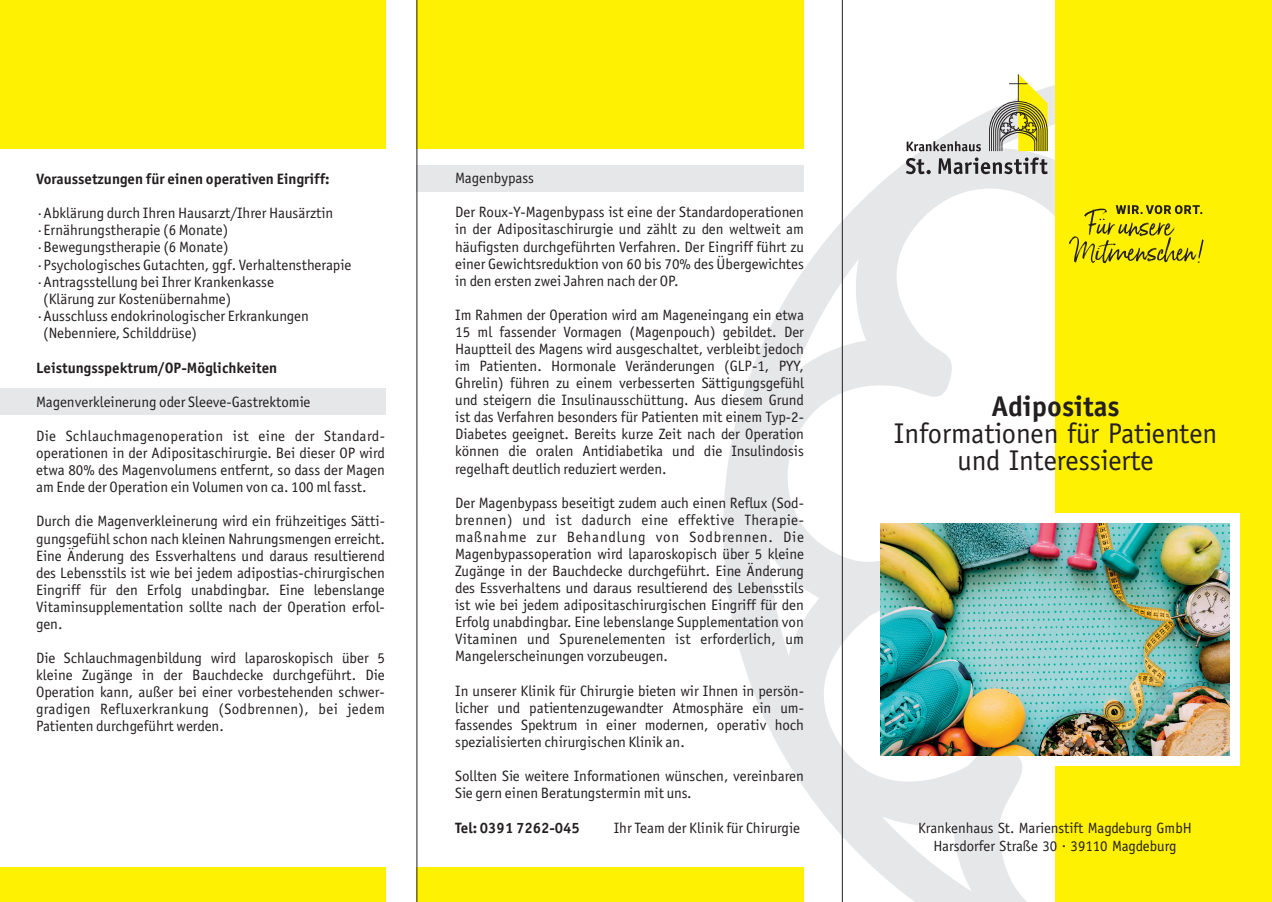
<style>
.page{position:relative;width:1272px;height:902px;background:#fff}
.page>*{position:absolute;margin:0;border:0;box-sizing:border-box;transform-origin:0 0}
.t1{font:28.5px/27px "Officina Sans";color:#231f20;text-align:center}
.t2{font:700 28.5px "Officina Sans";color:#231f20}
.t3{font:15px/17.1px "Officina Sans";color:#231f20;text-align:justify}
.t4{font:700 15px "Officina Sans";color:#231f20}
.t5{font:14.85px/17.4px "Officina Sans";color:#231f20;text-align:center}
.t6{font:5.4px "Officina Sans";color:#a25641}
</style>
<div class="page">
<div style="left:417px;top:867px;width:387px;height:34px;background:#fff101"></div>
<div style="left:0;top:867px;width:385px;height:34px;background:#fff101"></div>
<div style="left:0;top:0;width:385px;height:149px;background:#fff101"></div>
<svg style="left:723px;top:66px;width:331px;height:835px"></svg>
<div style="left:417px;top:0;width:387px;height:149px;background:#fff101"></div>
<div style="left:1054px;top:0;width:217px;height:901px;background:#fff101"></div>
<svg style="left:906px;top:141px;width:74px;height:10px"></svg>
<svg style="left:906px;top:158px;width:24px;height:16px"></svg>
<svg style="left:938px;top:157px;width:109px;height:17px;background:#9c9b9c"></svg>
<svg style="left:989px;top:74px;width:58px;height:77px"></svg>
<svg style="left:1069px;top:205px;width:134px;height:58px"></svg>
<div style="left:0;top:388px;width:385px;height:27px;background:#e6e7e9"></div>
<div style="left:417px;top:164px;width:387px;height:27px;background:#e6e7e9"></div>
<div style="left:1034px;top:513px;width:205px;height:253px;background:#fff"></div>
<img style="left:880px;top:523px;width:349px;height:232px">
<hr style="left:416px;top:0;width:1px;height:901px;background:#231f20">
<hr style="left:842px;top:0;width:1px;height:901px;background:#231f20">
<p class="t4" style="left:36px;top:173px;width:295px">Voraussetzungen für einen operativen Eingriff:</p>
<p class="t3" style="left:36px;top:206px;width:299px">· Abklärung durch Ihren Hausarzt/Ihrer Hausärztin · Ernährungstherapie (6 Monate)</p>
<p class="t3" style="left:36px;top:240px;width:194px">· Bewegungstherapie (6 Monate)</p>
<p class="t3" style="left:36px;top:291px;width:274px;text-indent:7px">(Klärung zur Kostenübernahme)<br>· Ausschluss endokrinologischer Erkrankungen</p>
<p class="t3" style="left:36px;top:257px;width:317px">· Psychologisches Gutachten, ggf. Verhaltenstherapie</p>
<p class="t3" style="left:36px;top:274px;width:239px">· Antragsstellung bei Ihrer Krankenkasse</p>
<p class="t3" style="left:43px;top:325px;width:155px">(Nebenniere, Schilddrüse)</p>
<p class="t4" style="left:36px;top:361px;width:243px">Leistungsspektrum/OP-Möglichkeiten</p>
<p class="t3" style="left:36px;top:394px;width:276px">Magenverkleinerung oder Sleeve-Gastrektomie</p>
<p class="t3" style="left:36px;top:428px;width:350px">Die Schlauchmagenoperation ist eine der Standard&shy;operationen in der Adipositaschirurgie. Bei dieser OP wird etwa 80% des Magenvolumens entfernt, so dass der Magen am Ende der Operation ein Volumen von ca. 100 ml fasst.</p>
<p class="t3" style="left:36px;top:514px;width:350px">Durch die Magenverkleinerung wird ein frühzeitiges Sätti&shy;gungsgefühl schon nach kleinen Nahrungsmengen erreicht.<br>Eine Änderung des Essverhaltens und daraus resultierend des Lebensstils ist wie bei jedem adipostias-chirurgischen Eingriff für den Erfolg unabdingbar. Eine lebenslange Vitaminsupplementation sollte nach der Operation erfol&shy;gen.</p>
<p class="t3" style="left:36px;top:650px;width:350px">Die Schlauchmagenbildung wird laparoskopisch über 5 kleine Zugänge in der Bauchdecke durchgeführt. Die Operation kann, außer bei einer vorbestehenden schwer&shy;gradigen Refluxerkrankung (Sodbrennen), bei jedem Patienten durchgeführt werden.</p>
<p class="t3" style="left:455px;top:171px;width:80px">Magenbypass</p>
<p class="t3" style="left:455px;top:205px;width:350px">Der Roux-Y-Magenbypass ist eine der Standardoperationen in der Adipositaschirurgie und zählt zu den weltweit am häufigsten durchgeführten Verfahren. Der Eingriff führt zu einer Gewichtsreduktion von 60 bis 70% des Übergewichtes in den ersten zwei Jahren nach der OP.</p>
<p class="t3" style="left:455px;top:307px;width:350px">Im Rahmen der Operation wird am Mageneingang ein etwa 15 ml fassender Vormagen (Magenpouch) gebildet. Der Hauptteil des Magens wird ausgeschaltet, verbleibt jedoch im Patienten. Hormonale Veränderungen (GLP-1, PYY, Ghrelin) führen zu einem verbesserten Sättigungsgefühl und steigern die Insulinausschüttung. Aus diesem Grund ist das Verfahren besonders für Patienten mit einem Typ-2- Diabetes geeignet. Bereits kurze Zeit nach der Operation können die oralen Antidiabetika und die Insulindosis regelhaft deutlich reduziert werden.</p>
<p class="t3" style="left:455px;top:495px;width:350px">Der Magenbypass beseitigt zudem auch einen Reflux (Sod&shy;brennen) und ist dadurch eine effektive Therapie&shy;maßnahme zur Behandlung von Sodbrennen. Die Magenbypassoperation wird laparoskopisch über 5 kleine Zugänge in der Bauchdecke durchgeführt. Eine Änderung des Essverhaltens und daraus resultierend des Lebensstils ist wie bei jedem adipositaschirurgischen Eingriff für den Erfolg unabdingbar. Eine lebenslange Supplementation von Vitaminen und Spurenelementen ist erforderlich, um Mangelerscheinungen vorzubeugen.</p>
<p class="t3" style="left:455px;top:683px;width:350px">In unserer Klinik für Chirurgie bieten wir Ihnen in persön&shy;licher und patientenzugewandter Atmosphäre ein um&shy;fassendes Spektrum in einer modernen, operativ hoch spezialisierten chirurgischen Klinik an.</p>
<h1 class="t2" style="left:991px;top:394px;width:130px">Adipositas</h1>
<h1 class="t1" style="left:893px;top:422px;width:325px">Informationen für Patienten und Interessierte</h1>
<p class="t6" style="left:1222px;top:743px;width:27px;rotate:-90deg">freepik.com</p>
<p class="t3" style="left:455px;top:768px;width:350px">Sollten Sie weitere Informationen wünschen, vereinbaren<br>Sie gern einen Beratungstermin mit uns.</p>
<p class="t4" style="left:455px;top:821px;width:126px">Tel: 0391 7262-045</p>
<p class="t3" style="left:613px;top:820px;width:188px">Ihr Team der Klinik für Chirurgie</p>
<p class="t5" style="left:918px;top:820px;width:275px">Krankenhaus St. Marienstift Magdeburg GmbH<br>Harsdorfer Straße 30 39110 Magdeburg</p>
<p class="t5" style="left:1061px;top:834px;width:6px">.</p>
</div>
